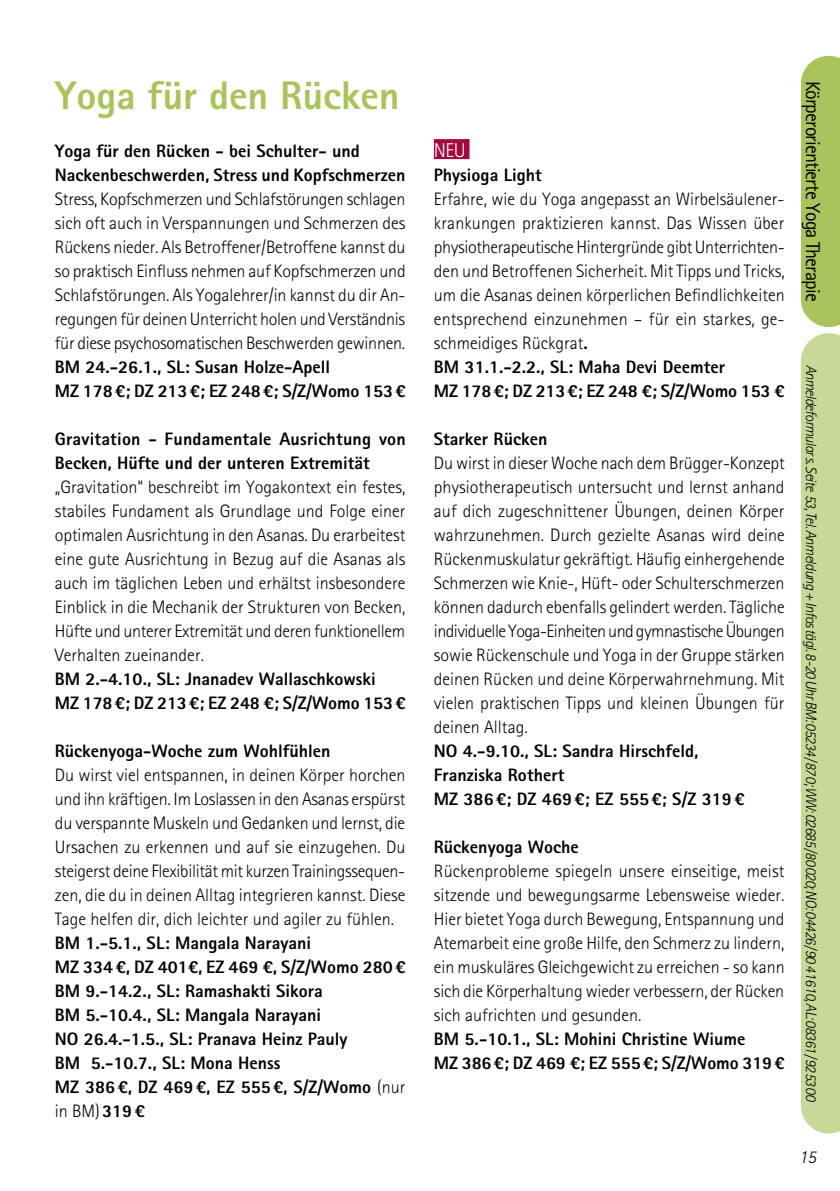
<style>
.page{position:relative;width:840px;height:1191px;background:#fff}
.page>*{position:absolute;margin:0;border:0;box-sizing:border-box;transform-origin:0 0}
.t1{font:800 40px "Agfa Rotis Sans Serif";color:#a9c458}
.t2{font:20px "Agfa Rotis Sans Serif";letter-spacing:-.045em;color:#000}
.t3{font:300 20px "Agfa Rotis Sans Serif";color:#fff}
.t4{font:300 18px/24px "Agfa Rotis Sans Serif";color:#000;text-align:justify}
.t5{font:800 18px/24px "Agfa Rotis Sans Serif";color:#000}
.t6{font:italic 300 18px "Agfa Rotis Sans Serif";color:#000}
.t7{font:italic 300 15px "Agfa Rotis Sans Serif";letter-spacing:-.045em;color:#000}
.s1{font-weight:300}
.s2{font-weight:800}
</style>
<div class="page">
<svg style="left:800px;top:55px;width:39px;height:1079px;background:#c3d58c"></svg>
<div style="left:433px;top:139px;width:36px;height:20px;background:#a30a3b"></div>
<h1 class="t1" style="left:55px;top:70px;width:346px">Yoga für den Rücken</h1>
<p class="t5" style="left:55px;top:139px;width:352px">Yoga für den Rücken - bei Schulter- und<br>Nackenbeschwerden, Stress und Kopfschmerzen</p>
<p class="t4" style="left:55px;top:187px;width:352px">Stress, Kopfschmerzen und Schlafstörungen schlagen sich oft auch in Verspannungen und Schmerzen des Rückens nieder. Als Betroffener/Betroffene kannst du so praktisch Einfluss nehmen auf Kopfschmerzen und Schlafstörungen. Als Yogalehrer/in kannst du dir An&shy;regungen für deinen Unterricht holen und Verständnis für diese psychosomatischen Beschwerden gewinnen.</p>
<p class="t5" style="left:55px;top:355px;width:352px">BM 24.-26.1., SL: Susan Holze-Apell<br>MZ 178€; DZ 213€; EZ 248€; S/Z/Womo 153€</p>
<p class="t5" style="left:55px;top:427px;width:352px">Gravitation - Fundamentale Ausrichtung von<br>Becken, Hüfte und der unteren Extremität</p>
<p class="t4" style="left:55px;top:475px;width:352px">„Gravitation“ beschreibt im Yogakontext ein festes, stabiles Fundament als Grundlage und Folge einer optimalen Ausrichtung in den Asanas. Du erarbeitest eine gute Ausrichtung in Bezug auf die Asanas als auch im täglichen Leben und erhältst insbesondere Einblick in die Mechanik der Strukturen von Becken, Hüfte und unterer Extremität und deren funktionellem Verhalten zueinander.</p>
<p class="t5" style="left:55px;top:667px;width:352px">BM 2.-4.10., SL: Jnanadev Wallaschkowski<br>MZ 178€; DZ 213€; EZ 248 €; S/Z/Womo 153€</p>
<p class="t5" style="left:55px;top:739px;width:277px">Rückenyoga-Woche zum Wohlfühlen</p>
<p class="t4" style="left:55px;top:763px;width:352px">Du wirst viel entspannen, in deinen Körper horchen und ihn kräftigen. Im Loslassen in den Asanas erspürst du verspannte Muskeln und Gedanken und lernst, die Ursachen zu erkennen und auf sie einzugehen. Du steigerst deine Flexibilität mit kurzen Trainingssequen&shy;zen, die du in deinen Alltag integrieren kannst. Diese Tage helfen dir, dich leichter und agiler zu fühlen.</p>
<p class="t5" style="left:55px;top:931px;width:352px">BM 1.-5.1., SL: Mangala Narayani<br>MZ 334€, DZ 401€, EZ 469 €, S/Z/Womo 280€<br>BM 9.-14.2., SL: Ramashakti Sikora<br>BM 5.-10.4., SL: Mangala Narayani<br>NO 26.4.-1.5., SL: Pranava Heinz Pauly<br>BM 5.-10.7., SL: Mona Henss<br>MZ 386€, DZ 469€, EZ 555€, S/Z/Womo <span class="s1">(nur in BM)</span>319€</p>
<p class="t3" style="left:433px;top:139px;width:33px">NEU</p>
<p class="t5" style="left:433px;top:163px;width:109px">Physioga Light</p>
<p class="t4" style="left:433px;top:187px;width:352px;text-align:left">Erfahre, wie du Yoga angepasst an Wirbelsäulener&shy;krankungen praktizieren kannst. Das Wissen über physiotherapeutische Hintergründe gibt Unterrichten&shy;den und Betroffenen Sicherheit. Mit Tipps und Tricks, um die Asanas deinen körperlichen Befindlichkeiten entsprechend einzunehmen – für ein starkes, ge&shy;schmeidiges Rückgrat<span class="s2">.<br>BM 31.1.-2.2., SL: Maha Devi Deemter<br>MZ 178€; DZ 213€; EZ 248 €; S/Z/Womo 153 €</span></p>
<p class="t5" style="left:433px;top:427px;width:115px">Starker Rücken</p>
<p class="t4" style="left:433px;top:451px;width:352px">Du wirst in dieser Woche nach dem Brügger-Konzept physiotherapeutisch untersucht und lernst anhand auf dich zugeschnittener Übungen, deinen Körper wahrzunehmen. Durch gezielte Asanas wird deine Rückenmuskulatur gekräftigt. Häufig einhergehende Schmerzen wie Knie-, Hüft- oder Schulterschmerzen können dadurch ebenfalls gelindert werden. Tägliche individuelle Yoga-Einheiten und gymnastische Übungen sowie Rückenschule und Yoga in der Gruppe stärken deinen Rücken und deine Körperwahrnehmung. Mit vielen praktischen Tipps und kleinen Übungen für deinen Alltag.</p>
<p class="t5" style="left:433px;top:739px;width:312px">NO 4.-9.10., SL: Sandra Hirschfeld,<br>Franziska Rothert<br>MZ 386€; DZ 469€; EZ 555€; S/Z 319€</p>
<p class="t5" style="left:433px;top:835px;width:146px">Rückenyoga Woche</p>
<p class="t4" style="left:433px;top:859px;width:352px">Rückenprobleme spiegeln unsere einseitige, meist sitzende und bewegungsarme Lebensweise wieder.<br>Hier bietet Yoga durch Bewegung, Entspannung und Atemarbeit eine große Hilfe, den Schmerz zu lindern, ein muskuläres Gleichgewicht zu erreichen - so kann sich die Körperhaltung wieder verbessern, der Rücken sich aufrichten und gesunden.</p>
<p class="t5" style="left:433px;top:1027px;width:352px">BM 5.-10.1., SL: Mohini Christine Wiume<br>MZ 386€; DZ 469 €; EZ 555€; S/Z/Womo 319€</p>
<p class="t2" style="left:824px;top:81px;width:222px;rotate:90deg">Körperorientierte Yoga Therapie</p>
<p class="t7" style="left:819px;top:365px;width:738px;rotate:90deg">Anmeldeformular s. Seite 53, Tel. Anmeldung + Infos tägl. 8-20 Uhr BM:05234/870;WW:02685/80020;NO:04426/9041610, AL:08361/925300</p>
<p class="t6" style="left:798px;top:1147px;width:19px">15</p>
</div>
